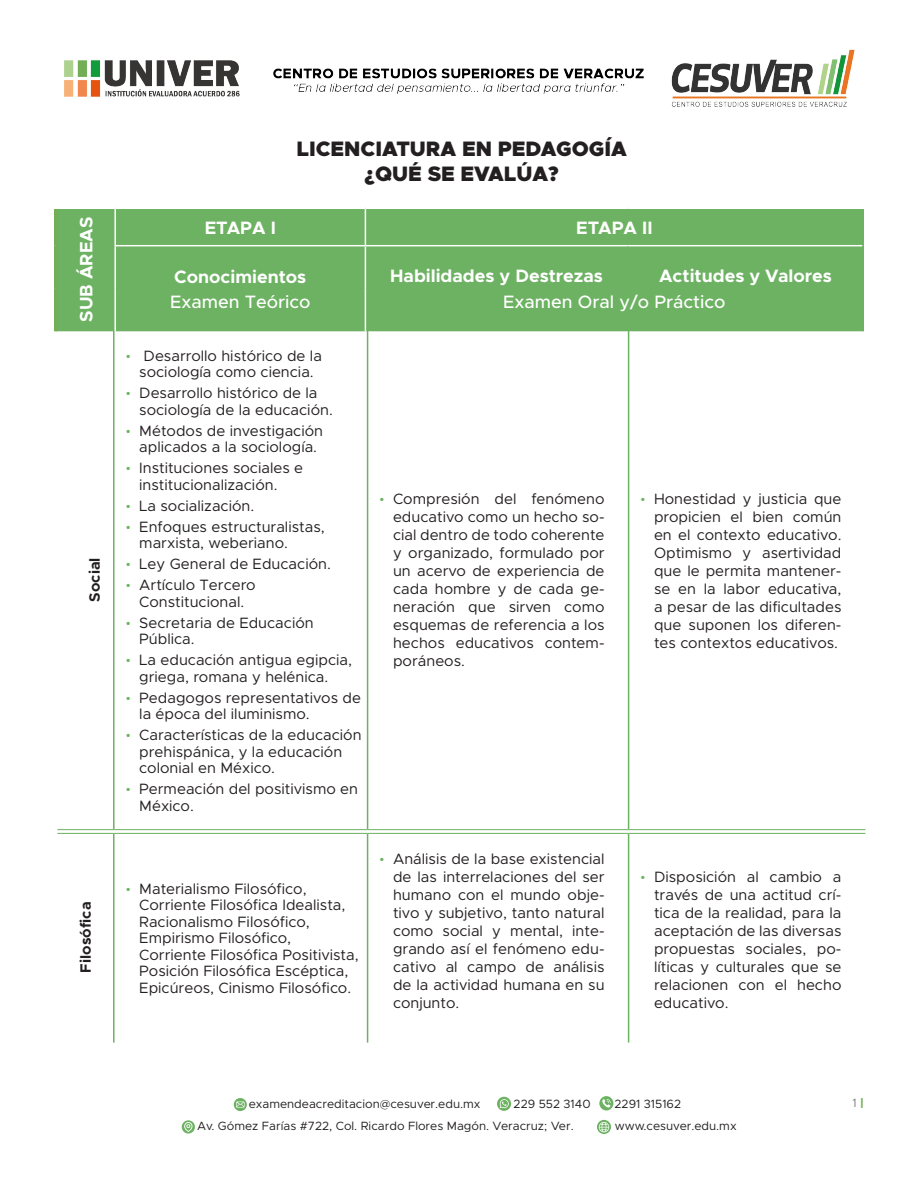
<style>
.page{position:relative;width:918px;height:1188px;background:#fff}
.page>*{position:absolute;margin:0;border:0;box-sizing:border-box;transform-origin:0 0}
.sub_areas{font:900 21px "Metropolis";color:#231f20}
.Título_encabezado{font:700 18px "Metropolis";color:#fff}
.Título_encabezado-2{font:500 18px "Metropolis";color:#fff}
.t1{font:15px/18px "Metropolis";color:#231f20}
.sub_areas-2{font:700 15px "Metropolis";color:#231f20}
.t2{font:12px "Metropolis";color:#231f20}
.t3{font:12px "Metropolis";color:#787a7d}
.s1{font-family:"Rubik";color:#6db262}
.s2{font-weight:900;color:#73ae56}
</style>
<div class="page">
<img style="left:64px;top:49px;width:791px;height:58px">
<svg style="left:182px;top:1120px;width:13px;height:14px"></svg>
<svg style="left:184px;top:1122px;width:9px;height:10px"></svg>
<svg style="left:597px;top:1120px;width:14px;height:14px"></svg>
<svg style="left:497px;top:1096px;width:14px;height:15px"></svg>
<svg style="left:234px;top:1098px;width:13px;height:13px"></svg>
<svg style="left:599px;top:1096px;width:14px;height:14px"></svg>
<svg style="left:58px;top:830px;width:56px;height:3px"></svg>
<svg style="left:114px;top:830px;width:254px;height:3px"></svg>
<svg style="left:368px;top:830px;width:261px;height:3px"></svg>
<svg style="left:629px;top:830px;width:236px;height:3px"></svg>
<hr style="left:57px;top:829px;width:57px;height:1px;background:#6db262">
<hr style="left:57px;top:833px;width:57px;height:1px;background:#6db262">
<hr style="left:114px;top:829px;width:254px;height:1px;background:#6db262">
<hr style="left:114px;top:833px;width:254px;height:1px;background:#6db262">
<hr style="left:368px;top:829px;width:261px;height:1px;background:#6db262">
<hr style="left:368px;top:833px;width:261px;height:1px;background:#6db262">
<hr style="left:629px;top:829px;width:236px;height:1px;background:#6db262">
<hr style="left:629px;top:833px;width:236px;height:1px;background:#6db262">
<hr style="left:113px;top:834px;width:2px;height:209px;background:#6db262">
<hr style="left:367px;top:834px;width:1px;height:209px;background:#6db262">
<hr style="left:628px;top:834px;width:1px;height:209px;background:#6db262">
<hr style="left:57px;top:328px;width:1px;height:504px;background:#fff">
<hr style="left:57px;top:832px;width:1px;height:211px;background:#fff">
<hr style="left:113px;top:328px;width:2px;height:501px;background:#6db262">
<hr style="left:367px;top:328px;width:1px;height:501px;background:#6db262">
<hr style="left:628px;top:328px;width:1px;height:501px;background:#6db262">
<div style="left:57px;top:209px;width:805px;height:122px;background:#6db262"></div>
<hr style="left:114px;top:209px;width:2px;height:36px;background:#fff">
<hr style="left:114px;top:246px;width:2px;height:42px;background:#fff">
<hr style="left:114px;top:288px;width:2px;height:43px;background:#fff">
<hr style="left:365px;top:209px;width:1px;height:36px;background:#fff">
<hr style="left:114px;top:245px;width:251px;height:1px;background:#fff">
<hr style="left:365px;top:246px;width:1px;height:42px;background:#fff">
<hr style="left:365px;top:288px;width:1px;height:43px;background:#fff">
<hr style="left:365px;top:245px;width:263px;height:1px;background:#fff">
<hr style="left:628px;top:245px;width:234px;height:1px;background:#fff">
<hr style="left:54px;top:209px;width:3px;height:37px;background:#73ae56">
<hr style="left:54px;top:246px;width:3px;height:42px;background:#73ae56">
<hr style="left:54px;top:288px;width:3px;height:43px;background:#73ae56">
<hr style="left:627px;top:246px;width:1px;height:42px;background:#6db262">
<hr style="left:862px;top:209px;width:2px;height:37px;background:#6db262">
<hr style="left:862px;top:246px;width:2px;height:42px;background:#6db262">
<hr style="left:862px;top:288px;width:2px;height:43px;background:#6db262">
<p class="sub_areas" style="left:297px;top:135px;width:332px">LICENCIATURA EN PEDAGOGÍA</p>
<p class="sub_areas" style="left:365px;top:160px;width:196px">¿QUÉ SE EVALÚA?</p>
<p class="Título_encabezado" style="left:75px;top:322px;width:106px;rotate:-90deg">SUB ÁREAS</p>
<p class="Título_encabezado" style="left:205px;top:216px;width:73px">ETAPA I</p>
<p class="Título_encabezado" style="left:576px;top:216px;width:78px">ETAPA II</p>
<p class="Título_encabezado" style="left:390px;top:265px;width:214px">Habilidades y Destrezas</p>
<p class="Título_encabezado" style="left:659px;top:265px;width:174px">Actitudes y Valores</p>
<p class="Título_encabezado-2" style="left:503px;top:291px;width:224px">Examen Oral y/o Práctico</p>
<p class="Título_encabezado" style="left:174px;top:265px;width:134px">Conocimientos</p>
<p class="Título_encabezado-2" style="left:170px;top:291px;width:142px">Examen Teórico</p>
<p class="sub_areas-2" style="left:85px;top:602px;width:46px;rotate:-90deg">Social</p>
<p class="sub_areas-2" style="left:76px;top:973px;width:72px;rotate:-90deg">Filosófica</p>
<p class="t1" style="left:126px;top:347px;width:198px;line-height:16.5px;text-align:center"><span class="s1">·</span> Desarrollo histórico de la sociología como ciencia.</p>
<p class="t1" style="left:139px;top:385px;width:195px;line-height:16.5px;text-indent:-14px"><span class="s1">·</span> Desarrollo histórico de la sociología de la educación.</p>
<p class="t1" style="left:126px;top:422px;width:199px;line-height:16.5px;text-align:center"><span class="s1">·</span> Métodos de investigación aplicados a la sociología.</p>
<p class="t1" style="left:139px;top:460px;width:165px;line-height:16.5px;text-indent:-14px"><span class="s1">·</span> Instituciones sociales e institucionalización.</p>
<p class="t1" style="left:126px;top:496px;width:130px"><span class="s1">·</span> La socialización.</p>
<p class="t1" style="left:139px;top:518px;width:187px;line-height:16.5px;text-indent:-14px"><span class="s1">·</span> Enfoques estructuralistas, marxista, weberiano.</p>
<p class="t1" style="left:126px;top:555px;width:207px"><span class="s1">·</span> Ley General de Educación.</p>
<p class="t1" style="left:126px;top:577px;width:131px;line-height:16.5px;text-align:center"><span class="s1">·</span> Artículo Tercero<br>Constitucional.</p>
<p class="t1" style="left:139px;top:614px;width:176px;line-height:16.5px;text-indent:-14px"><span class="s1">·</span> Secretaria de Educación<br>Pública.</p>
<p class="t1" style="left:139px;top:652px;width:214px;line-height:16.5px;text-indent:-14px"><span class="s1">·</span> La educación antigua egipcia, griega, romana y helénica.</p>
<p class="t1" style="left:139px;top:689px;width:223px;line-height:16.5px;text-indent:-14px"><span class="s1">·</span> Pedagogos representativos de la época del iluminismo.</p>
<p class="t1" style="left:139px;top:727px;width:224px;line-height:16.5px;text-indent:-14px"><span class="s1">·</span> Características de la educación prehispánica, y la educación colonial en México.</p>
<p class="t1" style="left:139px;top:781px;width:220px;line-height:16.5px;text-indent:-14px"><span class="s1">·</span> Permeación del positivismo en<br>México.</p>
<p class="t1" style="left:139px;top:880px;width:221px;line-height:16.5px;text-indent:-14px"><span class="s1">·</span> Materialismo Filosófico,<br>Corriente Filosófica Idealista,<br>Racionalismo Filosófico,<br>Empirismo Filosófico,<br>Corriente Filosófica Positivista,<br>Posición Filosófica Escéptica,<br>Epicúreos, Cinismo Filosófico.</p>
<p class="t1" style="left:393px;top:490px;width:213px;text-align:justify;text-indent:-13px"><span class="s1">·</span> Compresión del fenómeno educativo como un hecho so&shy;cial dentro de todo coherente y organizado, formulado por un acervo de experiencia de cada hombre y de cada ge&shy;neración que sirven como esquemas de referencia a los hechos educativos contem&shy;poráneos.</p>
<p class="t1" style="left:654px;top:490px;width:189px;text-align:justify;text-indent:-14px"><span class="s1">·</span> Honestidad y justicia que propicien el bien común en el contexto educativo.<br>Optimismo y asertividad que le permita mantener&shy;se en la labor educativa, a pesar de las dificultades que suponen los diferen&shy;tes contextos educativos.</p>
<p class="t1" style="left:393px;top:850px;width:213px;text-align:justify;text-indent:-13px"><span class="s1">·</span> Análisis de la base existencial de las interrelaciones del ser humano con el mundo obje&shy;tivo y subjetivo, tanto natural como social y mental, inte&shy;grando así el fenómeno edu&shy;cativo al campo de análisis de la actividad humana en su conjunto.</p>
<p class="t1" style="left:654px;top:868px;width:189px;text-align:justify;text-indent:-14px"><span class="s1">·</span> Disposición al cambio a través de una actitud crí&shy;tica de la realidad, para la aceptación de las diversas propuestas sociales, po&shy;líticas y culturales que se relacionen con el hecho educativo.</p>
<p class="t2" style="left:249px;top:1096px;width:233px">examendeacreditacion@cesuver.edu.mx</p>
<p class="t2" style="left:514px;top:1096px;width:79px">229 552 3140</p>
<p class="t2" style="left:615px;top:1096px;width:68px">2291 315162</p>
<p class="t3" style="left:852px;top:1095px;width:13px">1 <span class="s2">|</span></p>
<p class="t2" style="left:197px;top:1119px;width:378px">Av. Gómez Farías #722, Col. Ricardo Flores Magón. Veracruz; Ver.</p>
<p class="t2" style="left:615px;top:1119px;width:123px">www.cesuver.edu.mx</p>
</div>
